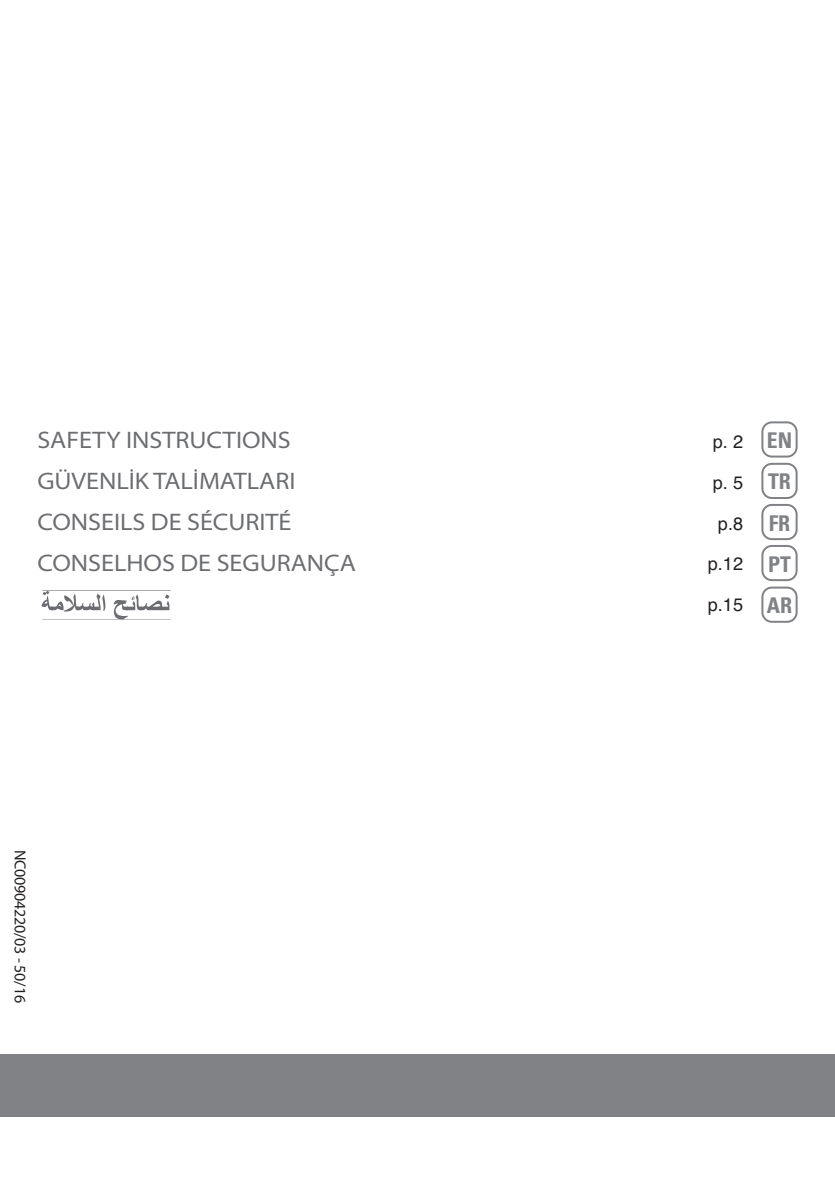
<style>
.page{position:relative;width:835px;height:1183px;background:#fff}
.page>*{position:absolute;margin:0;border:0;box-sizing:border-box;transform-origin:0 0}
.t1{font:semi-expanded 24px/41px "Myriad Pro";color:#6c6d70}
.t2{font:700 condensed 21.6px/41.2px "Univers";color:#808285;text-align:justify}
.t3{font:18.2px "Helvetica";color:#231f20}
.t4{font:16px "Myriad Pro";letter-spacing:-.015em;color:#231f20}
</style>
<div class="page">
<svg style="left:761px;top:421px;width:36px;height:36px"></svg>
<svg style="left:761px;top:463px;width:36px;height:160px"></svg>
<div style="left:0;top:1054px;width:834px;height:63px;background:#808285"></div>
<svg style="left:41px;top:591px;width:128px;height:28px"></svg>
<hr style="left:42px;top:590px;width:129px;height:1px;background:#6e6f72">
<hr style="left:42px;top:619px;width:129px;height:1px;background:#6e6f72">
<p class="t1" style="left:37px;top:419px;width:320px">SAFETY INSTRUCTIONS<br>GÜVENLİK TALİMATLARI<br>CONSEILS DE SÉCURITÉ<br>CONSELHOS DE SEGURANÇA</p>
<p class="t4" style="left:26px;top:850px;width:154px;rotate:90deg">NC00904220/03 - 50/16</p>
<p class="t3" style="left:712px;top:435px;width:32px">p. 2</p>
<p class="t3" style="left:712px;top:476px;width:32px">p. 5</p>
<p class="t3" style="left:717px;top:516px;width:27px">p.8</p>
<p class="t3" style="left:707px;top:557px;width:37px">p.12</p>
<p class="t3" style="left:707px;top:598px;width:37px">p.15</p>
<p class="t2" style="left:766px;top:422px;width:27px">EN TR FR PT AR</p>
</div>
